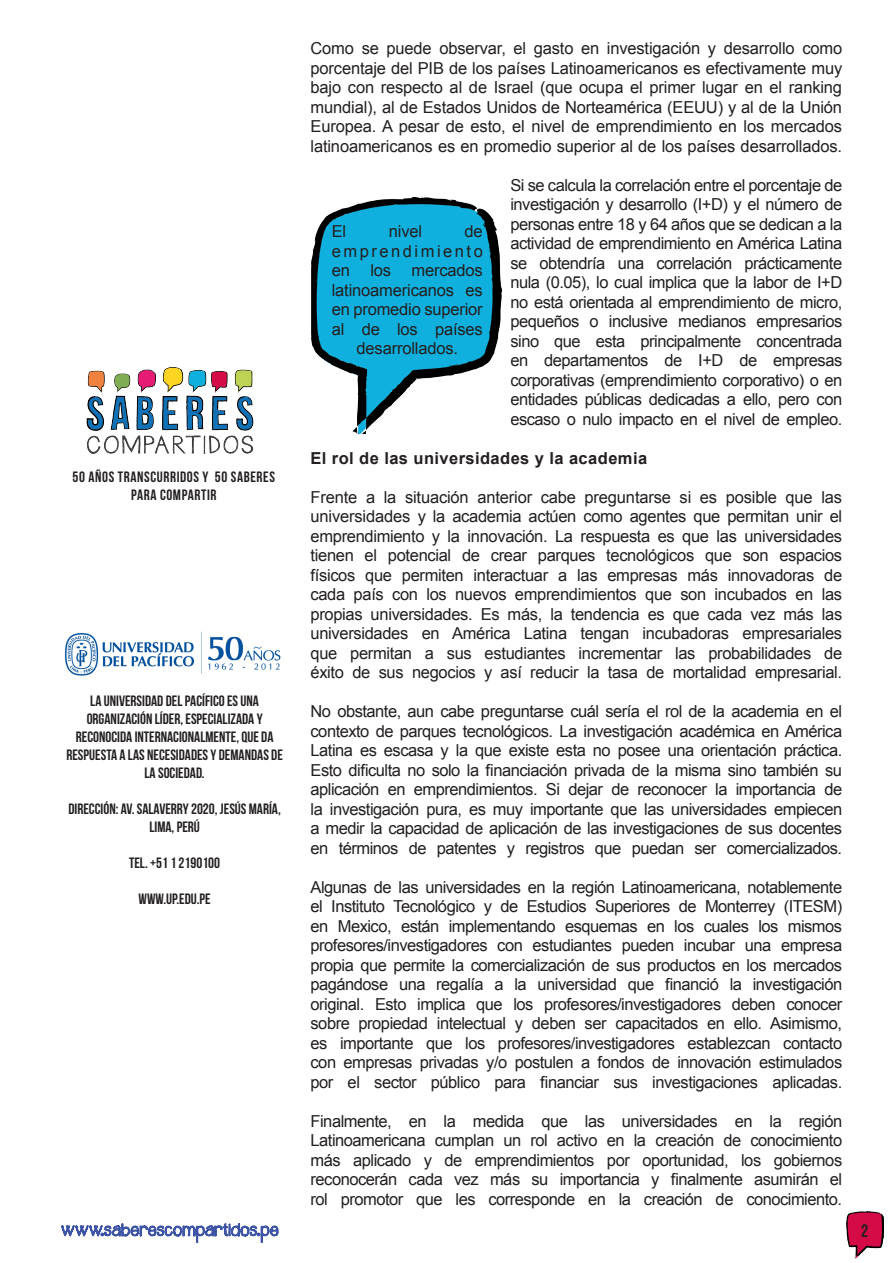
<style>
.page{position:relative;width:893px;height:1263px;background:#fff}
.page>*{position:absolute;margin:0;border:0;box-sizing:border-box;transform-origin:0 0}
.t1{font:18px "Bebas Neue";color:#231f20}
.t2{font:16.5px/19.5px "Arial";letter-spacing:-.02em;color:#231f20;text-align:justify}
.t3{font:700 16.5px "Arial";letter-spacing:.025em;color:#231f20}
.t4{font:16.5px "Arial";letter-spacing:.155em;color:#231f20}
.t5{font:15px/18px "Bebas Neue";color:#231f20;text-align:center}
.t6{font:15px "Bebas Neue";letter-spacing:.04em;color:#231f20}
</style>
<div class="page">
<img style="left:847px;top:1211px;width:36px;height:48px">
<svg style="left:61px;top:1223px;width:218px;height:20px"></svg>
<img style="left:87px;top:368px;width:167px;height:86px">
<img style="left:64px;top:631px;width:217px;height:45px">
<img style="left:313px;top:198px;width:188px;height:234px">
<p class="t6" style="left:73px;top:468px;width:204px">50 AÑOS TRANSCURRIDOS Y 50 SABERES</p>
<p class="t6" style="left:131px;top:486px;width:87px">PARA COMPARTIR</p>
<p class="t5" style="left:90px;top:691px;width:170px">LA UNIVERSIDAD DEL PACÍFICO ES UNA</p>
<p class="t5" style="left:87px;top:709px;width:177px">ORGANIZACIÓN LÍDER, ESPECIALIZADA Y</p>
<p class="t5" style="left:66px;top:727px;width:218px">RECONOCIDA INTERNACIONALMENTE, QUE DA<br>RESPUESTA A LAS NECESIDADES Y DEMANDAS DE<br>LA SOCIEDAD.</p>
<p class="t5" style="left:68px;top:799px;width:214px">DIRECCIÓN: AV. SALAVERRY 2020, JESÚS MARÍA,<br>LIMA, PERÚ</p>
<p class="t5" style="left:129px;top:853px;width:93px">TEL. +51 1 2190100</p>
<p class="t5" style="left:139px;top:889px;width:74px">WWW.UP.EDU.PE</p>
<p class="t2" style="left:311px;top:39px;width:533px">Como se puede observar, el gasto en investigación y desarrollo como porcentaje del PIB de los países Latinoamericanos es efectivamente muy bajo con respecto al de Israel (que ocupa el primer lugar en el ranking mundial), al de Estados Unidos de Norteamérica (EEUU) y al de la Unión Europea. A pesar de esto, el nivel de emprendimiento en los mercados latinoamericanos es en promedio superior al de los países desarrollados.</p>
<p class="t2" style="left:510px;top:175px;width:333px">Si se calcula la correlación entre el porcentaje de investigación y desarrollo (I+D) y el número de personas entre 18 y 64 años que se dedican a la actividad de emprendimiento en América Latina se obtendría una correlación prácticamente nula (0.05), lo cual implica que la labor de I+D no está orientada al emprendimiento de micro, pequeños o inclusive medianos empresarios sino que esta principalmente concentrada en departamentos de I+D de empresas corporativas (emprendimiento corporativo) o en entidades públicas dedicadas a ello, pero con escaso o nulo impacto en el nivel de empleo.</p>
<p class="t3" style="left:311px;top:447px;width:338px">El rol de las universidades y la academia</p>
<p class="t2" style="left:311px;top:487px;width:533px">Frente a la situación anterior cabe preguntarse si es posible que las universidades y la academia actúen como agentes que permitan unir el emprendimiento y la innovación. La respuesta es que las universidades tienen el potencial de crear parques tecnológicos que son espacios físicos que permiten interactuar a las empresas más innovadoras de cada país con los nuevos emprendimientos que son incubados en las propias universidades. Es más, la tendencia es que cada vez más las universidades en América Latina tengan incubadoras empresariales que permitan a sus estudiantes incrementar las probabilidades de éxito de sus negocios y así reducir la tasa de mortalidad empresarial.</p>
<p class="t2" style="left:311px;top:702px;width:533px">No obstante, aun cabe preguntarse cuál sería el rol de la academia en el contexto de parques tecnológicos. La investigación académica en América Latina es escasa y la que existe esta no posee una orientación práctica.<br>Esto dificulta no solo la financiación privada de la misma sino también su aplicación en emprendimientos. Si dejar de reconocer la importancia de la investigación pura, es muy importante que las universidades empiecen a medir la capacidad de aplicación de las investigaciones de sus docentes en términos de patentes y registros que puedan ser comercializados.</p>
<p class="t2" style="left:311px;top:877px;width:533px">Algunas de las universidades en la región Latinoamericana, notablemente el Instituto Tecnológico y de Estudios Superiores de Monterrey (ITESM) en Mexico, están implementando esquemas en los cuales los mismos profesores/investigadores con estudiantes pueden incubar una empresa propia que permite la comercialización de sus productos en los mercados pagándose una regalía a la universidad que financió la investigación original. Esto implica que los profesores/investigadores deben conocer sobre propiedad intelectual y deben ser capacitados en ello. Asimismo, es importante que los profesores/investigadores establezcan contacto con empresas privadas y/o postulen a fondos de innovación estimulados por el sector público para financiar sus investigaciones aplicadas.</p>
<p class="t2" style="left:311px;top:1111px;width:533px">Finalmente, en la medida que las universidades en la región Latinoamericana cumplan un rol activo en la creación de conocimiento más aplicado y de emprendimientos por oportunidad, los gobiernos reconocerán cada vez más su importancia y finalmente asumirán el rol promotor que les corresponde en la creación de conocimiento.</p>
<p class="t2" style="left:332px;top:222px;width:16px">El</p>
<p class="t2" style="left:389px;top:222px;width:35px">nivel</p>
<p class="t2" style="left:465px;top:222px;width:20px">de</p>
<p class="t4" style="left:332px;top:240px;width:153px">emprendimiento</p>
<p class="t2" style="left:332px;top:261px;width:153px">en los mercados</p>
<p class="t2" style="left:332px;top:280px;width:152px">latinoamericanos es</p>
<p class="t2" style="left:332px;top:300px;width:152px">en promedio superior</p>
<p class="t2" style="left:332px;top:319px;width:152px">al de los países</p>
<p class="t2" style="left:357px;top:339px;width:103px">desarrollados.</p>
<p class="t1" style="left:861px;top:1221px;width:9px">2</p>
</div>
